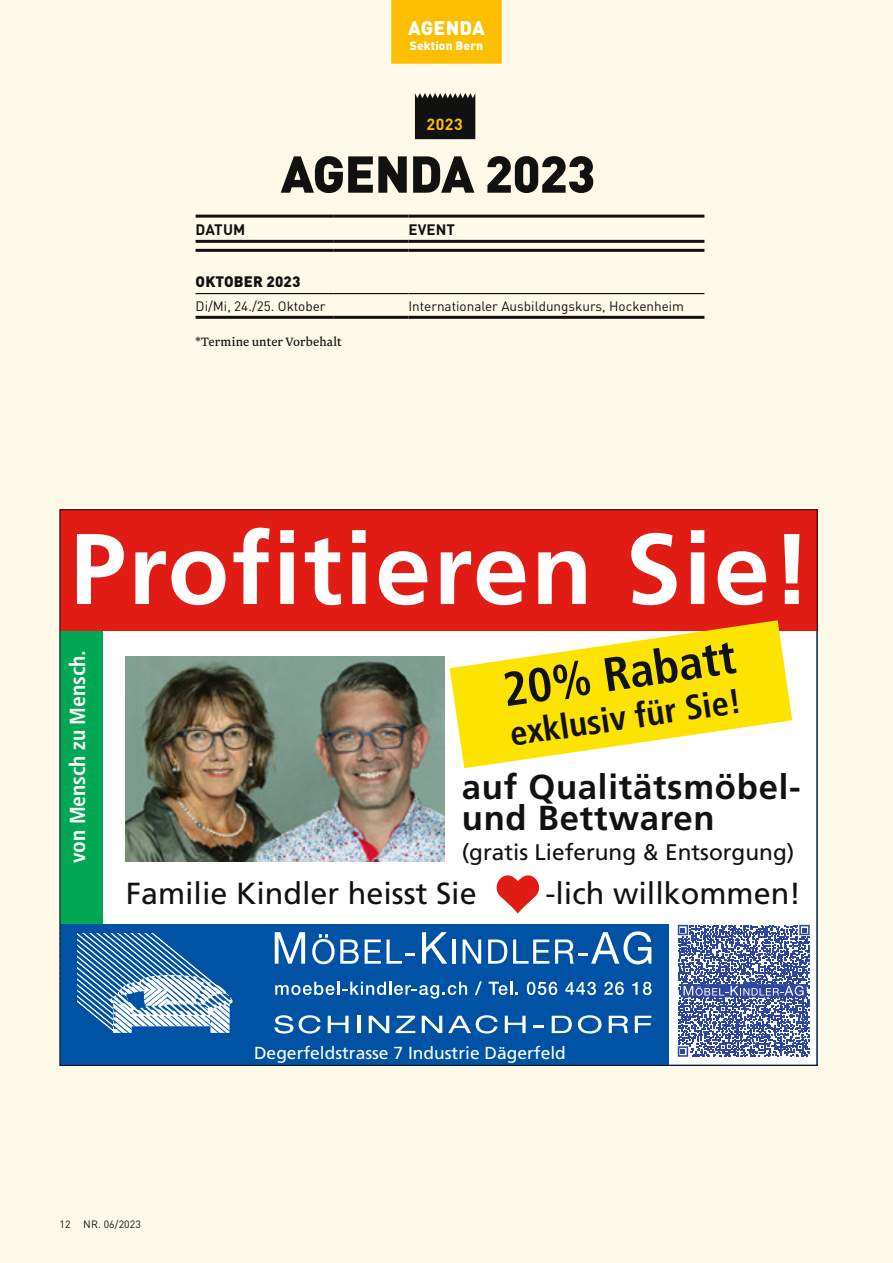
<style>
.page{position:relative;width:893px;height:1263px;background:#fff9e9}
.page>*{position:absolute;margin:0;border:0;box-sizing:border-box;transform-origin:0 0}
.t1{font:700 100.2px "Frutiger";letter-spacing:.025em;color:#fff}
.t2{font:900 51px "DIN";letter-spacing:-.02em;color:#11110f}
.t3{font:700 condensed 47.7px "Frutiger";color:#11110f}
.t4{font:700 34.65px/31px "Frutiger";letter-spacing:.02em;color:#11110f}
.t5{font:700 condensed 34.65px "Frutiger";color:#11110f}
.t6{font:30.45px "Frutiger";color:#11110f}
.t7{font:22.65px "Frutiger";color:#11110f}
.t8{font:700 condensed 21.75px "Frutiger";letter-spacing:-.005em;color:#fff}
.t9{font:900 19.5px "DIN";letter-spacing:.01em;color:#fff}
.t10{font:17.4px "Frutiger";color:#fff}
.t11{font:700 16.05px "DIN";color:#fdbe00}
.t12{font:900 15px "DIN";letter-spacing:.01em;color:#11110f}
.t13{font:700 15px "DIN";letter-spacing:.01em;color:#11110f}
.t14{font:14.25px "Newzald";letter-spacing:.005em;color:#11110f}
.t15{font:13.5px "DIN";color:#11110f}
.t16{font:900 12px "DIN";letter-spacing:.01em;color:#fff}
.t17{font:10.5px "DIN";letter-spacing:.01em;color:#11110f}
</style>
<div class="page">
<hr style="left:196px;top:215px;width:138px;height:3px;background:#11110f">
<hr style="left:334px;top:215px;width:74px;height:3px;background:#11110f">
<hr style="left:408px;top:215px;width:296px;height:3px;background:#11110f">
<hr style="left:196px;top:240px;width:138px;height:3px;background:#11110f">
<hr style="left:334px;top:240px;width:74px;height:3px;background:#11110f">
<hr style="left:408px;top:240px;width:296px;height:3px;background:#11110f">
<hr style="left:196px;top:293px;width:138px;height:1px;background:#11110f">
<hr style="left:334px;top:293px;width:74px;height:1px;background:#11110f">
<hr style="left:196px;top:249px;width:138px;height:3px;background:#11110f">
<hr style="left:334px;top:249px;width:74px;height:3px;background:#11110f">
<hr style="left:408px;top:249px;width:296px;height:3px;background:#11110f">
<hr style="left:196px;top:316px;width:138px;height:3px;background:#11110f">
<hr style="left:334px;top:316px;width:74px;height:3px;background:#11110f">
<hr style="left:408px;top:316px;width:296px;height:3px;background:#11110f">
<hr style="left:408px;top:293px;width:296px;height:1px;background:#11110f">
<div style="left:60px;top:510px;width:757px;height:555px;background:#fff"></div>
<svg style="left:678px;top:925px;width:132px;height:132px"></svg>
<img style="left:126px;top:657px;width:319px;height:204px">
<div style="left:60px;top:510px;width:43px;height:553px;background:#00a854"></div>
<div style="left:60px;top:924px;width:608px;height:141px;background:#0053a4"></div>
<svg style="left:77px;top:933px;width:156px;height:100px"></svg>
<svg style="left:275px;top:932px;width:30px;height:32px"></svg>
<svg style="left:312px;top:934px;width:47px;height:30px"></svg>
<svg style="left:365px;top:939px;width:16px;height:25px"></svg>
<svg style="left:387px;top:939px;width:28px;height:25px"></svg>
<svg style="left:422px;top:932px;width:25px;height:32px"></svg>
<hr style="left:452px;top:939px;width:3px;height:25px;background:#fff">
<svg style="left:463px;top:939px;width:18px;height:25px"></svg>
<svg style="left:488px;top:939px;width:19px;height:25px"></svg>
<svg style="left:513px;top:939px;width:36px;height:25px"></svg>
<svg style="left:555px;top:931px;width:96px;height:33px"></svg>
<svg style="left:274px;top:1015px;width:19px;height:18px"></svg>
<svg style="left:299px;top:1015px;width:21px;height:18px"></svg>
<svg style="left:328px;top:1016px;width:20px;height:17px"></svg>
<hr style="left:357px;top:1016px;width:3px;height:17px;background:#fff">
<svg style="left:369px;top:1016px;width:20px;height:17px"></svg>
<svg style="left:396px;top:1016px;width:19px;height:17px"></svg>
<svg style="left:422px;top:1016px;width:20px;height:17px"></svg>
<svg style="left:448px;top:1015px;width:49px;height:18px"></svg>
<svg style="left:505px;top:1016px;width:21px;height:17px"></svg>
<svg style="left:533px;top:1025px;width:11px;height:2px"></svg>
<svg style="left:552px;top:1016px;width:20px;height:17px"></svg>
<svg style="left:578px;top:1015px;width:24px;height:18px"></svg>
<svg style="left:609px;top:1016px;width:19px;height:17px"></svg>
<svg style="left:635px;top:1016px;width:16px;height:17px"></svg>
<svg style="left:275px;top:982px;width:192px;height:16px"></svg>
<svg style="left:475px;top:981px;width:7px;height:14px"></svg>
<svg style="left:489px;top:982px;width:29px;height:13px"></svg>
<svg style="left:527px;top:982px;width:30px;height:13px"></svg>
<svg style="left:565px;top:982px;width:31px;height:13px"></svg>
<svg style="left:604px;top:982px;width:20px;height:13px"></svg>
<svg style="left:632px;top:982px;width:20px;height:13px"></svg>
<div style="left:60px;top:510px;width:757px;height:121px;background:#e11c15"></div>
<svg style="left:497px;top:875px;width:42px;height:39px"></svg>
<svg style="left:450px;top:620px;width:342px;height:148px;fill:#fde300"></svg>
<svg style="left:415px;top:93px;width:60px;height:46px;background:#1e1e1b"></svg>
<div style="left:391px;top:0;width:111px;height:64px;background:#fdbe00"></div>
<h3 class="t9" style="left:408px;top:16px;width:78px">AGENDA</h3>
<p class="t16" style="left:410px;top:38px;width:75px">Sektion Bern</p>
<p class="t11" style="left:427px;top:113px;width:38px">2023</p>
<h2 class="t2" style="left:281px;top:141px;width:316px">AGENDA 2023</h2>
<p class="t13" style="left:196px;top:220px;width:51px">DATUM</p>
<p class="t13" style="left:408px;top:220px;width:48px">EVENT</p>
<p class="t12" style="left:196px;top:272px;width:106px">OKTOBER 2023</p>
<p class="t15" style="left:196px;top:298px;width:132px">Di/Mi, 24./25. Oktober</p>
<p class="t15" style="left:408px;top:298px;width:277px">Internationaler Ausbildungskurs, Hockenheim</p>
<p class="t14" style="left:196px;top:333px;width:148px">*Termine unter Vorbehalt</p>
<h1 class="t1" style="left:70px;top:510px;width:743px">Profitieren Sie!</h1>
<h3 class="t3" style="left:499px;top:661px;width:236px;rotate:-8deg">20% Rabatt</h3>
<h3 class="t8" style="left:65px;top:863px;width:214px;rotate:-90deg">von Mensch zu Mensch.</h3>
<h3 class="t5" style="left:507px;top:713px;width:235px;rotate:-8deg">exklusiv für Sie!</h3>
<h3 class="t4" style="left:462px;top:771px;width:340px">auf Qualitätsmöbel&shy;und Bettwaren</h3>
<h3 class="t7" style="left:462px;top:838px;width:334px">(gratis Lieferung &amp; Entsorgung)</h3>
<h3 class="t6" style="left:126px;top:876px;width:352px">Familie Kindler heisst Sie</h3>
<h3 class="t6" style="left:545px;top:876px;width:257px">-lich willkommen!</h3>
<p class="t17" style="left:60px;top:1217px;width:83px">12 NR. 06/2023</p>
<p class="t10" style="left:254px;top:1043px;width:313px">Degerfeldstrasse 7 Industrie Dägerfeld</p>
</div>
